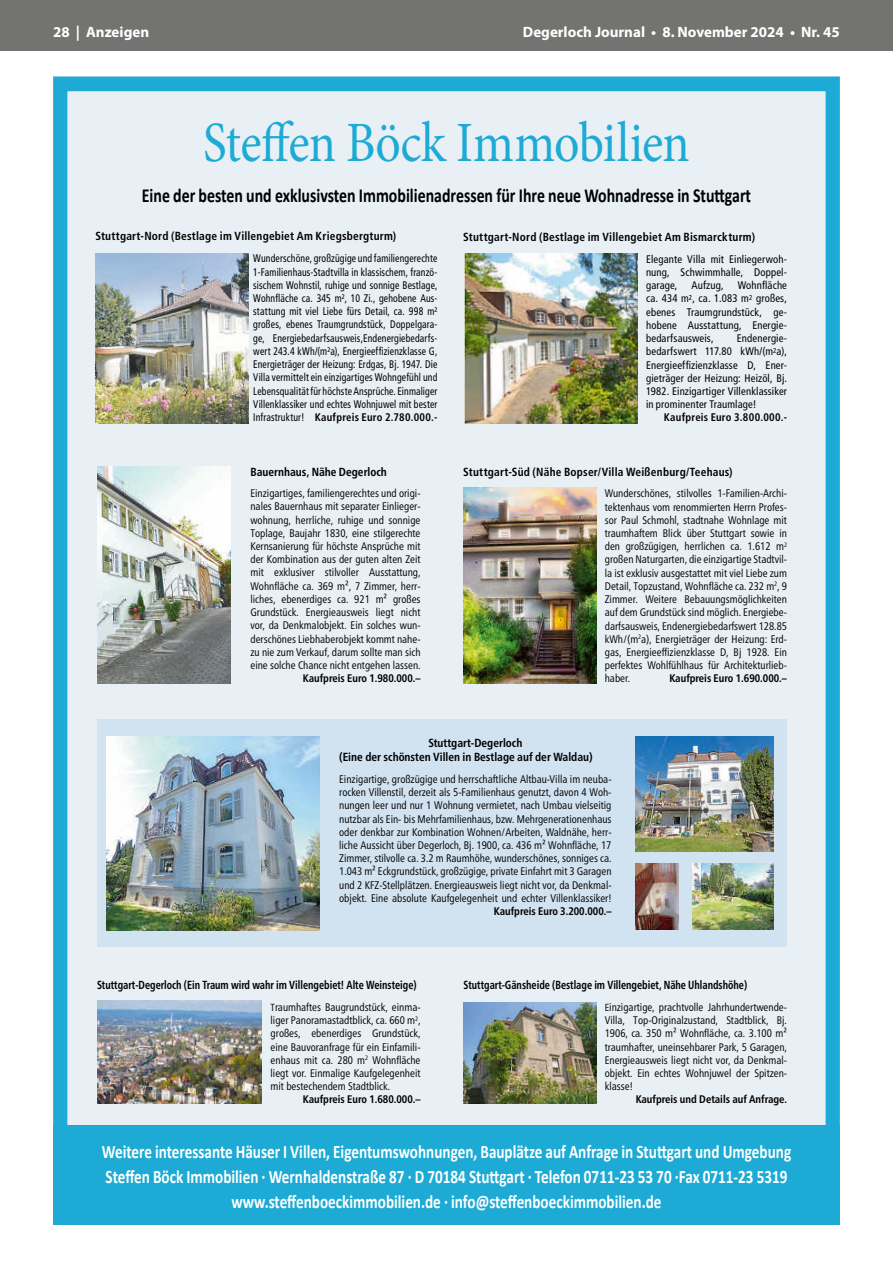
<style>
.page{position:relative;width:893px;height:1263px;background:#fff}
.page>*{position:absolute;margin:0;border:0;box-sizing:border-box;transform-origin:0 0}
.t1{font:57px "Minion Pro";letter-spacing:-.01em;color:#1daad4;scale:.88 1}
.t2{font:700 19.95px "Calibri";color:#000;scale:.8 1}
.t3{font:700 19.05px/24.9px "Calibri";color:#fff;text-align:center;scale:.8 1}
.t4{font:700 15px "Myriad Pro";color:#fff}
.t5{font:700 condensed 11.7px "Frutiger LT Std";letter-spacing:.02em;color:#000}
.t6{font:700 condensed 11.7px "Frutiger Neue LT Pro";color:#000;scale:.87 1}
.t7{font:700 condensed 11.7px/14.1px "Frutiger Neue LT Pro";color:#000}
.t8{font:condensed 10.95px/13.2px "Frutiger Neue LT Pro";color:#000;text-align:justify}
.t9{font:condensed 10.95px/13.2px "Frutiger LT Std";letter-spacing:.015em;color:#000;text-align:justify;scale:.88 1}
.t10{font:condensed 10.95px/13.2px "Frutiger LT Std";letter-spacing:.015em;color:#000;text-align:justify}
.t11{font:700 condensed 10.95px "Frutiger Neue LT Pro";color:#000}
.t12{font:700 condensed 10.95px "Frutiger LT Std";letter-spacing:.02em;color:#000}
.s1{font-weight:700}
.s2{font-size:10.2px}
</style>
<div class="page">
<div style="left:0;top:0;width:893px;height:51px;background:#737372"></div>
<div style="left:53px;top:77px;width:787px;height:1148px;background:#e8eff5"></div>
<div style="left:53px;top:77px;width:787px;height:1147px;border:14px solid #1daad4"></div>
<img style="left:465px;top:253px;width:172px;height:171px">
<div style="left:53px;top:1125px;width:787px;height:100px;background:#1daad4"></div>
<img style="left:96px;top:253px;width:153px;height:171px">
<img style="left:97px;top:1001px;width:164px;height:103px">
<img style="left:464px;top:1002px;width:133px;height:101px">
<img style="left:464px;top:487px;width:133px;height:196px">
<div style="left:97px;top:719px;width:690px;height:228px;background:#d1e2f0"></div>
<img style="left:97px;top:467px;width:133px;height:216px">
<img style="left:692px;top:864px;width:82px;height:66px">
<img style="left:106px;top:737px;width:214px;height:193px">
<img style="left:636px;top:737px;width:138px;height:114px">
<img style="left:636px;top:864px;width:42px;height:65px">
<h3 class="t4" style="left:53px;top:22px;width:98px">28 | Anzeigen</h3>
<h3 class="t4" style="left:523px;top:22px;width:318px">Degerloch Journal • 8. November 2024 • Nr. 45</h3>
<h1 class="t1" style="left:203px;top:105px;width:555px">Steffen Böck Immobilien</h1>
<h2 class="t2" style="left:142px;top:181px;width:763px">Eine der besten und exklusivsten Immobilienadressen für Ihre neue Wohnadresse in Stuttgart</h2>
<p class="t5" style="left:95px;top:229px;width:302px">Stuttgart-Nord (Bestlage im Villengebiet Am Kriegsbergturm)</p>
<p class="t9" style="left:253px;top:252px;width:211px">Wunderschöne, großzügige und familiengerechte 1-Familienhaus-Stadtvilla in klassischem, franzö&shy;sischem Wohnstil, ruhige und sonnige Bestlage, Wohnfläche ca. 345 m², 10 Zi., gehobene Aus&shy;stattung mit viel Liebe fürs Detail, ca. 998 m² großes, ebenes Traumgrundstück, Doppelgara&shy;ge, Energiebedarfsausweis,Endenergiebedarfs&shy;wert 243.4 kWh/(m²a), Energieeffizienzklasse G, Energieträger der Heizung: Erdgas, Bj. 1947. Die Villa vermittelt ein einzigartiges Wohngefühl und Lebensqualität für höchste Ansprüche. Einmaliger Villenklassiker und echtes Wohnjuwel mit bester Infrastruktur! <span class="s1">Kaufpreis Euro 2.780.000.-</span></p>
<p class="t7" style="left:250px;top:464px;width:138px">Bauernhaus, Nähe Degerloch</p>
<p class="t8" style="left:250px;top:487px;width:172px">Einzigartiges, familiengerechtes und origi&shy;nales Bauernhaus mit separater Einlieger&shy;wohnung, herrliche, ruhige und sonnige Toplage, Baujahr 1830, eine stilgerechte Kernsanierung für höchste Ansprüche mit der Kombination aus der guten alten Zeit mit exklusiver stilvoller Ausstattung, Wohnfläche ca. 369 m², 7 Zimmer, herr&shy;liches, ebenerdiges ca. 921 m² großes Grundstück. Energieausweis liegt nicht vor, da Denkmalobjekt. Ein solches wun&shy;derschönes Liebhaberobjekt kommt nahe&shy;zu nie zum Verkauf, darum sollte man sich eine solche Chance nicht entgehen lassen.</p>
<p class="t11" style="left:303px;top:672px;width:119px">Kaufpreis Euro 1.980.000.–</p>
<p class="t5" style="left:463px;top:230px;width:293px">Stuttgart-Nord (Bestlage im Villengebiet Am Bismarckturm)</p>
<p class="t10" style="left:646px;top:252px;width:142px">Elegante Villa mit Einliegerwoh&shy;nung, Schwimmhalle, Doppel&shy;garage,</p>
<p class="t10" style="left:646px;top:279px;width:142px;text-indent:92px">Wohnfläche ca. 434 m<sup>2</sup>, ca. 1.083 m<sup>2</sup> großes, ebenes Traumgrundstück, ge&shy;hobene Ausstattung, Energie&shy;bedarfsausweis,</p>
<p class="t10" style="left:691px;top:279px;width:34px">Aufzug,</p>
<p class="t10" style="left:646px;top:332px;width:142px;text-indent:91px">Endenergie&shy;bedarfswert 117.80 kWh/(m<sup>2</sup>a), Energieeffizienzklasse D, Ener&shy;gieträger der Heizung: Heizöl, Bj.<br>1982. Einzigartiger Villenklassiker in prominenter Traumlage!</p>
<p class="t12" style="left:664px;top:411px;width:125px">Kaufpreis Euro 3.800.000.-</p>
<p class="t5" style="left:463px;top:465px;width:271px">Stuttgart-Süd (Nähe Bopser/Villa Weißenburg/Teehaus)</p>
<p class="t8" style="left:605px;top:487px;width:184px">Wunderschönes, stilvolles 1-Familien-Archi&shy;tektenhaus vom renommierten Herrn Profes&shy;sor Paul Schmohl, stadtnahe Wohnlage mit traumhaftem Blick über Stuttgart sowie in den großzügigen, herrlichen ca. 1.612 m<sup>2 </sup>großen Naturgarten, die einzigartige Stadtvil&shy;la ist exklusiv ausgestattet mit viel Liebe zum Detail, Topzustand, Wohnfläche ca. 232 m<sup>2</sup>, 9<br>Zimmer. Weitere Bebauungsmöglichkeiten auf dem Grundstück sind möglich. Energiebe&shy;darfsausweis, Endenergiebedarfswert 128.85 kWh/(m<sup>2</sup>a), Energieträger der Heizung: Erd&shy;gas, Energieeffizienzklasse D, Bj 1928. Ein perfektes Wohlfühlhaus für Architekturlieb&shy;haber.</p>
<p class="t11" style="left:669px;top:672px;width:119px">Kaufpreis Euro 1.690.000.–</p>
<p class="t7" style="left:339px;top:736px;width:255px;text-indent:89px">Stuttgart-Degerloch<br>(Eine der schönsten Villen in Bestlage auf der Waldau)</p>
<p class="t8" style="left:339px;top:772px;width:274px">Einzigartige, großzügige und herrschaftliche Altbau-Villa im neuba&shy;rocken Villenstil, derzeit als 5-Familienhaus genutzt, davon 4 Woh&shy;nungen leer und nur 1 Wohnung vermietet, nach Umbau vielseitig nutzbar als Ein- bis Mehrfamilienhaus, bzw. Mehrgenerationenhaus oder denkbar zur Kombination Wohnen/Arbeiten, Waldnähe, herr&shy;liche Aussicht über Degerloch, Bj. 1900, ca. 436 m² Wohnfläche, 17<br>Zimmer, stilvolle ca. 3.2 m Raumhöhe, wunderschönes, sonniges ca.<br>1.043 m² Eckgrundstück, großzügige, private Einfahrt mit 3 Garagen und 2 KFZ-Stellplätzen. Energieausweis liegt nicht vor, da Denkmal&shy;objekt. Eine absolute Kaufgelegenheit und echter Villenklassiker!</p>
<p class="t11" style="left:494px;top:905px;width:119px">Kaufpreis Euro 3.200.000.–</p>
<p class="t6" style="left:97px;top:978px;width:369px">Stuttgart-Degerloch (Ein Traum wird wahr im Villengebiet! Alte Weinsteige)</p>
<p class="t8" style="left:271px;top:1000px;width:151px"><span class="s2">T</span>raumhaftes Baugrundstück, einma&shy;liger Panoramastadtblick, ca. 660 m<sup>2</sup>, großes, ebenerdiges Grundstück, eine Bauvoranfrage für ein Einfamili&shy;enhaus mit ca. 280 m<sup>2</sup> Wohnfläche liegt vor. Einmalige Kaufgelegenheit mit bestechendem Stadtblick.</p>
<p class="t11" style="left:303px;top:1093px;width:119px">Kaufpreis Euro 1.680.000.–</p>
<p class="t6" style="left:464px;top:978px;width:327px">Stuttgart-Gänsheide (Bestlage im Villengebiet, Nähe Uhlandshöhe)</p>
<p class="t8" style="left:605px;top:1000px;width:184px"><span class="s2">E</span>inzigartige, prachtvolle Jahrhundertwende-Villa, Top-Originalzustand, Stadtblick, Bj.<br>1906, ca. 350 m² Wohnfläche, ca. 3.100 m² traumhafter, uneinsehbarer Park, 5 Garagen, Energieausweis liegt nicht vor, da Denkmal&shy;objekt. Ein echtes Wohnjuwel der Spitzen&shy;klasse!</p>
<p class="t11" style="left:636px;top:1093px;width:153px">Kaufpreis und Details auf Anfrage.</p>
<p class="t3" style="left:102px;top:1139px;width:863px">Weitere interessante Häuser I Villen, Eigentumswohnungen, Bauplätze auf Anfrage in Stuttgart und Umgebung<br>Steffen Böck Immobilien · Wernhaldenstraße 87 · D 70184 Stuttgart · Telefon 0711-23 53 70 ·Fax 0711-23 5319 www.steffenboeckimmobilien.de · info@steffenboeckimmobilien.de</p>
</div>
